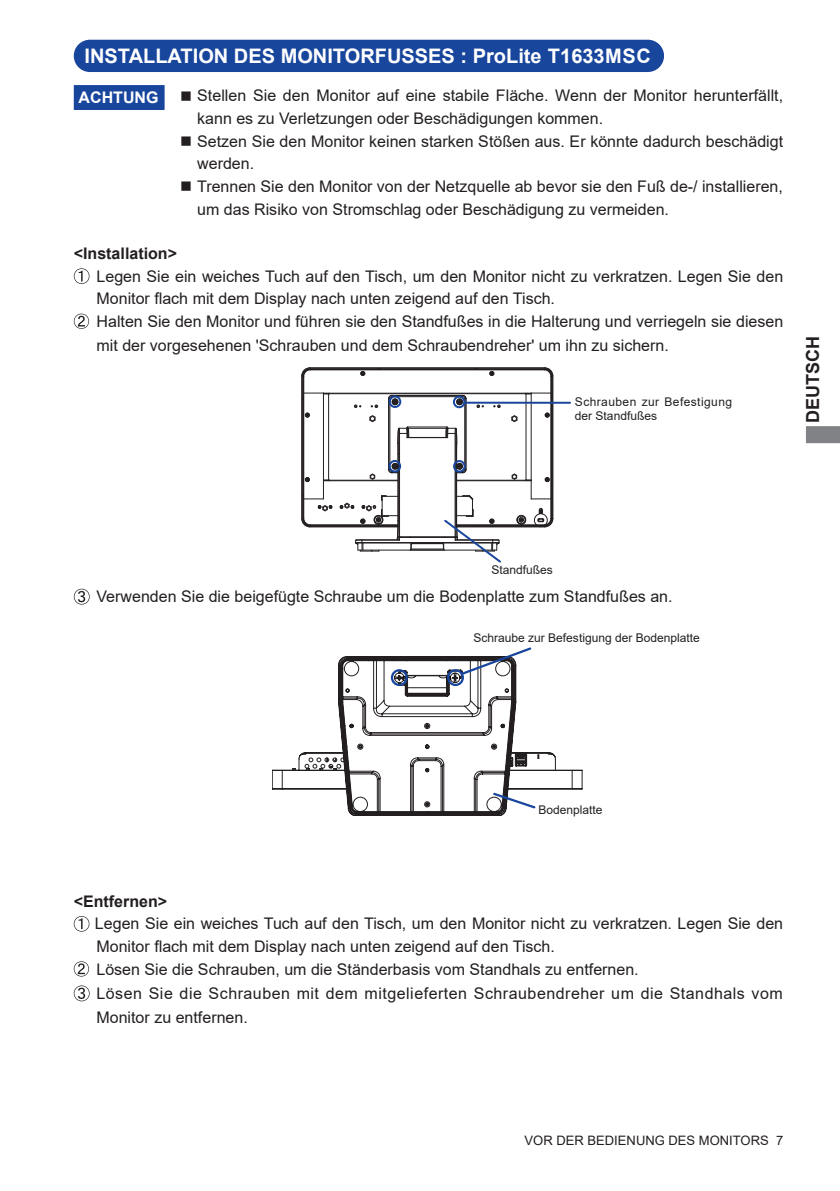
<style>
.page{position:relative;width:840px;height:1191px;background:#fff}
.page>*{position:absolute;margin:0;border:0;box-sizing:border-box;transform-origin:0 0}
.t1{font:700 20px "Arial";color:#fff}
.t2{font:700 18px "Arial";color:#231f20}
.t3{font:16px/23.4px "Arial";color:#231f20}
.t4{font:700 16px "Arial";color:#231f20}
.t5{font:700 16px "Arial";color:#fff}
.t6{font:13px "Arial";color:#231f20}
.t7{font:12px "Arial";color:#231f20}
.t8{font:12px/14.2px "Arial";letter-spacing:.035em;color:#231f20}
</style>
<div class="page">
<svg style="left:806px;top:426px;width:33px;height:17px"></svg>
<div style="left:75px;top:41px;width:587px;height:30px;background:#18469d;border-radius:15px"></div>
<div style="left:74px;top:40px;width:589px;height:32px;border:2px solid #18469d;border-radius:15px"></div>
<div style="left:74px;top:85px;width:90px;height:25px;background:#18469d;border:2px solid #18469d"></div>
<svg style="left:74px;top:268px;width:15px;height:16px"></svg>
<svg style="left:74px;top:314px;width:15px;height:15px"></svg>
<svg style="left:74px;top:589px;width:15px;height:15px"></svg>
<svg style="left:74px;top:916px;width:15px;height:15px"></svg>
<svg style="left:74px;top:961px;width:15px;height:15px"></svg>
<svg style="left:74px;top:985px;width:15px;height:16px"></svg>
<svg style="left:292px;top:647px;width:290px;height:169px"></svg>
<hr style="left:301px;top:376px;width:1px;height:143px;background:#231f20">
<hr style="left:302px;top:376px;width:1px;height:143px;background:#231f20">
<hr style="left:303px;top:376px;width:1px;height:142px;background:#231f20">
<hr style="left:323px;top:394px;width:1px;height:86px;background:#231f20">
<hr style="left:328px;top:394px;width:1px;height:86px;background:#231f20">
<hr style="left:310px;top:526px;width:88px;height:1px;background:#231f20">
<hr style="left:456px;top:526px;width:88px;height:1px;background:#231f20">
<hr style="left:456px;top:525px;width:88px;height:1px;background:#231f20">
<hr style="left:310px;top:525px;width:88px;height:1px;background:#231f20">
<hr style="left:456px;top:524px;width:88px;height:1px;background:#231f20">
<hr style="left:310px;top:524px;width:88px;height:1px;background:#231f20">
<hr style="left:456px;top:480px;width:69px;height:1px;background:#231f20">
<hr style="left:329px;top:480px;width:69px;height:1px;background:#231f20">
<hr style="left:323px;top:393px;width:208px;height:1px;background:#231f20">
<hr style="left:310px;top:369px;width:234px;height:1px;background:#231f20">
<hr style="left:310px;top:368px;width:234px;height:1px;background:#231f20">
<hr style="left:310px;top:367px;width:234px;height:1px;background:#231f20">
<hr style="left:525px;top:394px;width:1px;height:86px;background:#231f20">
<hr style="left:530px;top:394px;width:1px;height:86px;background:#231f20">
<hr style="left:550px;top:376px;width:1px;height:142px;background:#231f20">
<hr style="left:551px;top:376px;width:1px;height:143px;background:#231f20">
<hr style="left:552px;top:376px;width:1px;height:143px;background:#231f20">
<svg style="left:301px;top:518px;width:10px;height:9px"></svg>
<svg style="left:305px;top:413px;width:4px;height:4px"></svg>
<svg style="left:301px;top:367px;width:10px;height:10px"></svg>
<svg style="left:360px;top:371px;width:5px;height:5px"></svg>
<div style="left:516px;top:515px;width:9px;height:9px;border:1px solid #231f20;border-radius:50%"></div>
<div style="left:517px;top:515px;width:8px;height:9px;border:1px solid #231f20;border-radius:50%"></div>
<svg style="left:519px;top:518px;width:4px;height:4px"></svg>
<svg style="left:489px;top:371px;width:5px;height:5px"></svg>
<svg style="left:544px;top:413px;width:5px;height:4px"></svg>
<svg style="left:543px;top:367px;width:10px;height:10px"></svg>
<svg style="left:302px;top:393px;width:28px;height:8px"></svg>
<svg style="left:302px;top:477px;width:28px;height:22px"></svg>
<svg style="left:524px;top:393px;width:27px;height:8px"></svg>
<svg style="left:524px;top:477px;width:27px;height:22px"></svg>
<hr style="left:358px;top:550px;width:138px;height:1px;background:#231f20">
<hr style="left:411px;top:543px;width:32px;height:1px;background:#231f20">
<hr style="left:361px;top:542px;width:131px;height:1px;background:#231f20">
<svg style="left:409px;top:543px;width:3px;height:7px"></svg>
<hr style="left:397px;top:537px;width:59px;height:1px;background:#231f20">
<hr style="left:397px;top:536px;width:60px;height:1px;background:#231f20">
<hr style="left:397px;top:454px;width:1px;height:67px;background:#231f20">
<hr style="left:398px;top:434px;width:1px;height:103px;background:#231f20">
<hr style="left:399px;top:433px;width:1px;height:104px;background:#231f20">
<hr style="left:407px;top:437px;width:40px;height:1px;background:#231f20">
<hr style="left:454px;top:433px;width:1px;height:104px;background:#231f20">
<hr style="left:455px;top:434px;width:1px;height:103px;background:#231f20">
<hr style="left:456px;top:454px;width:1px;height:67px;background:#231f20">
<hr style="left:388px;top:398px;width:1px;height:71px;background:#231f20">
<hr style="left:389px;top:398px;width:1px;height:71px;background:#231f20">
<hr style="left:408px;top:428px;width:38px;height:1px;background:#231f20">
<hr style="left:407px;top:426px;width:39px;height:1px;background:#231f20">
<hr style="left:464px;top:398px;width:1px;height:71px;background:#231f20">
<hr style="left:465px;top:398px;width:1px;height:71px;background:#231f20">
<hr style="left:391px;top:396px;width:71px;height:1px;background:#231f20">
<hr style="left:391px;top:395px;width:71px;height:1px;background:#231f20">
<svg style="left:445px;top:426px;width:12px;height:29px"></svg>
<hr style="left:410px;top:549px;width:34px;height:1px;background:#231f20">
<hr style="left:411px;top:548px;width:32px;height:1px;background:#231f20">
<svg style="left:456px;top:395px;width:10px;height:10px"></svg>
<svg style="left:388px;top:395px;width:10px;height:10px"></svg>
<svg style="left:388px;top:463px;width:10px;height:10px"></svg>
<svg style="left:456px;top:463px;width:10px;height:10px"></svg>
<div style="left:534px;top:513px;width:13px;height:14px;border:1px solid #231f20;border-radius:50%"></div>
<svg style="left:537px;top:508px;width:16px;height:19px"></svg>
<svg style="left:397px;top:426px;width:12px;height:29px"></svg>
<svg style="left:318px;top:505px;width:14px;height:6px"></svg>
<svg style="left:369px;top:473px;width:6px;height:7px"></svg>
<svg style="left:340px;top:495px;width:61px;height:57px"></svg>
<svg style="left:354px;top:405px;width:7px;height:3px"></svg>
<svg style="left:369px;top:415px;width:6px;height:7px"></svg>
<svg style="left:371px;top:405px;width:6px;height:3px"></svg>
<div style="left:517px;top:516px;width:8px;height:8px;border:1px solid #231f20;border-radius:50%"></div>
<svg style="left:511px;top:473px;width:6px;height:7px"></svg>
<svg style="left:476px;top:405px;width:7px;height:3px"></svg>
<svg style="left:511px;top:415px;width:6px;height:7px"></svg>
<svg style="left:493px;top:405px;width:7px;height:3px"></svg>
<svg style="left:442px;top:495px;width:60px;height:68px"></svg>
<div style="left:388px;top:395px;width:13px;height:13px;border:2px solid #18469d;border-radius:50%"></div>
<div style="left:452px;top:396px;width:13px;height:12px;border:2px solid #18469d;border-radius:50%"></div>
<div style="left:388px;top:460px;width:13px;height:12px;border:2px solid #18469d;border-radius:50%"></div>
<div style="left:453px;top:460px;width:12px;height:12px;border:2px solid #18469d;border-radius:50%"></div>
<hr style="left:464px;top:402px;width:105px;height:2px;background:#18469d">
<p class="t1" style="left:84px;top:41px;width:567px">INSTALLATION DES MONITORFUSSES : ProLite T1633MSC</p>
<p class="t3" style="left:197px;top:84px;width:587px;line-height:22.6px;text-indent:-17px">■ Stellen Sie den Monitor auf eine stabile Fläche. Wenn der Monitor herunterfällt, kann es zu Verletzungen oder Beschädigungen kommen.</p>
<p class="t3" style="left:197px;top:130px;width:587px;line-height:22.6px;text-indent:-17px">■ Setzen Sie den Monitor keinen starken Stößen aus. Er könnte dadurch beschädigt werden.</p>
<p class="t3" style="left:197px;top:175px;width:587px;line-height:22.6px;text-indent:-17px">■ Trennen Sie den Monitor von der Netzquelle ab bevor sie den Fuß de-/ installieren, um das Risiko von Stromschlag oder Beschädigung zu vermeiden.</p>
<p class="t5" style="left:78px;top:86px;width:81px">ACHTUNG</p>
<p class="t4" style="left:74px;top:242px;width:105px">&lt;Installation&gt;</p>
<p class="t3" style="left:96px;top:264px;width:687px">Legen Sie ein weiches Tuch auf den Tisch, um den Monitor nicht zu verkratzen. Legen Sie den Monitor flach mit dem Display nach unten zeigend auf den Tisch.<br>Halten Sie den Monitor und führen sie den Standfußes in die Halterung und verriegeln sie diesen mit der vorgesehenen 'Schrauben und dem Schraubendreher' um ihn zu sichern.</p>
<p class="t8" style="left:574px;top:395px;width:159px">Schrauben zur Befestigung der Standfußes</p>
<p class="t2" style="left:799px;top:422px;width:88px;rotate:-90deg">DEUTSCH</p>
<p class="t7" style="left:491px;top:561px;width:63px">Standfußes</p>
<p class="t3" style="left:96px;top:585px;width:577px">Verwenden Sie die beigefügte Schraube um die Bodenplatte zum Standfußes an.</p>
<p class="t7" style="left:473px;top:630px;width:228px">Schraube zur Befestigung der Bodenplatte</p>
<p class="t7" style="left:538px;top:801px;width:66px">Bodenplatte</p>
<p class="t4" style="left:74px;top:889px;width:95px">&lt;Entfernen&gt;</p>
<p class="t3" style="left:95px;top:912px;width:689px">Legen Sie ein weiches Tuch auf den Tisch, um den Monitor nicht zu verkratzen. Legen Sie den Monitor flach mit dem Display nach unten zeigend auf den Tisch.<br>Lösen Sie die Schrauben, um die Ständerbasis vom Standhals zu entfernen.<br>Lösen Sie die Schrauben mit dem mitgelieferten Schraubendreher um die Standhals vom Monitor zu entfernen.</p>
<p class="t6" style="left:524px;top:1131px;width:260px">VOR DER BEDIENUNG DES MONITORS 7</p>
</div>
